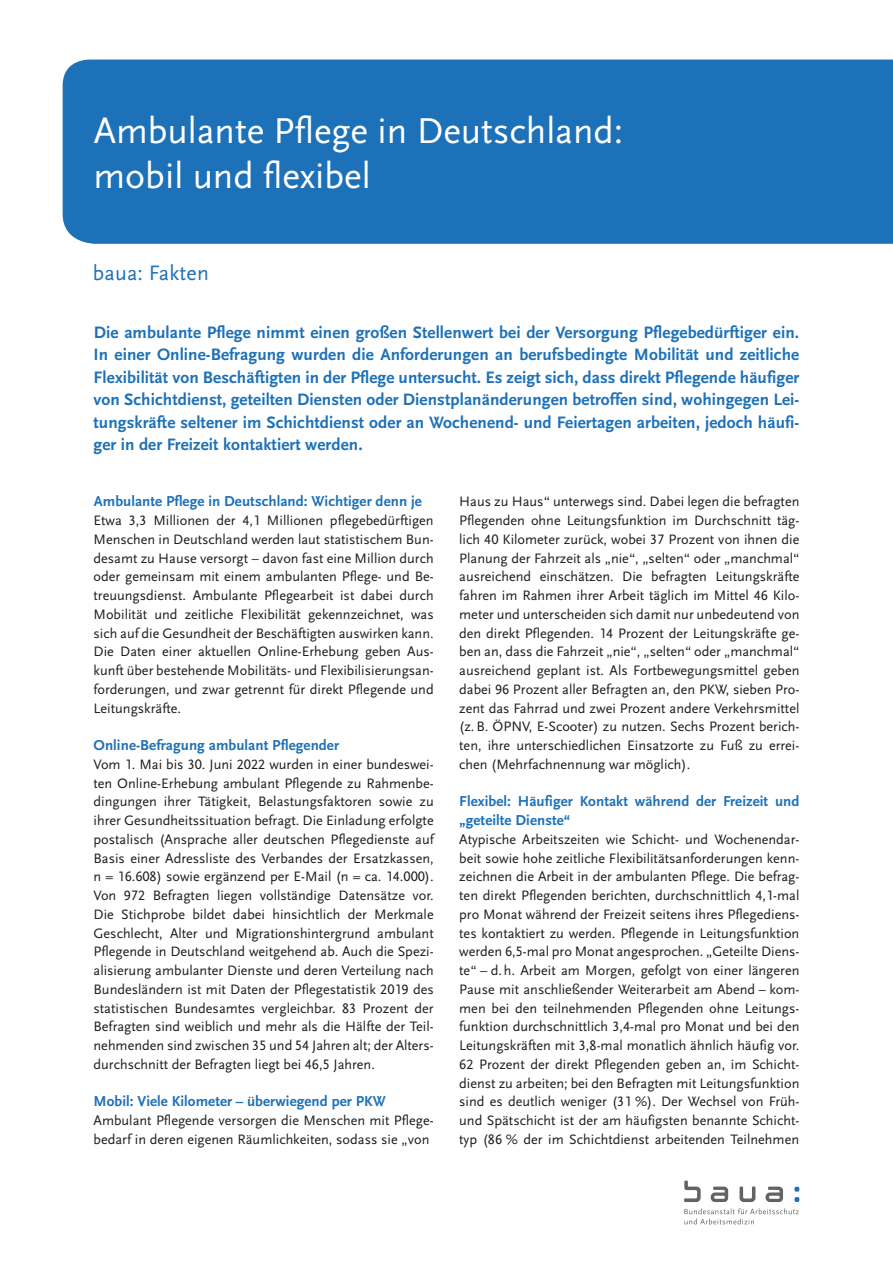
<style>
.page{position:relative;width:893px;height:1263px;background:#fff}
.page>*{position:absolute;margin:0;border:0;box-sizing:border-box;transform-origin:0 0}
._1_TI_Kopf_Head{font:37.5px "Scala Sans Pro";color:#fff}
.t1{font:21.75px "Scala Sans Pro";letter-spacing:.01em;color:#1d71b8}
._2_Abstract{font:700 17.25px/22.5px "Scala Sans Pro";letter-spacing:.005em;color:#1d71b8;text-align:justify}
._3_ZwHead_1{font:700 15px/18.8px "Scala Sans Pro";letter-spacing:.005em;color:#1d71b8}
._3_Fließ{font:14.25px/18.8px "Scala Sans Pro";color:#1d1d1b;text-align:justify}
</style>
<div class="page">
<div style="left:63px;top:59px;width:830px;height:185px;background:#1d71b8"></div>
<svg style="left:794px;top:1187px;width:5px;height:15px"></svg>
<svg style="left:684px;top:1208px;width:115px;height:16px"></svg>
<svg style="left:684px;top:1180px;width:17px;height:22px"></svg>
<svg style="left:739px;top:1186px;width:16px;height:16px"></svg>
<svg style="left:711px;top:1186px;width:17px;height:16px"></svg>
<svg style="left:766px;top:1186px;width:17px;height:16px"></svg>
<p class="_1_TI_Kopf_Head" style="left:94px;top:109px;width:531px">Ambulante Pflege in Deutschland:</p>
<p class="_1_TI_Kopf_Head" style="left:94px;top:154px;width:279px">mobil und flexibel</p>
<h2 class="t1" style="left:93px;top:260px;width:118px">baua: Fakten</h2>
<p class="_2_Abstract" style="left:94px;top:321px;width:707px">Die ambulante Pflege nimmt einen großen Stellenwert bei der Versorgung Pflegebedürftiger ein.<br>In einer Online-Befragung wurden die Anforderungen an berufsbedingte Mobilität und zeitliche Flexibilität von Beschäftigten in der Pflege untersucht. Es zeigt sich, dass direkt Pflegende häufiger von Schichtdienst, geteilten Diensten oder Dienstplanänderungen betroffen sind, wohingegen Lei&shy;tungskräfte seltener im Schichtdienst oder an Wochenend- und Feiertagen arbeiten, jedoch häufi&shy;ger in der Freizeit kontaktiert werden.</p>
<p class="_3_ZwHead_1" style="left:94px;top:492px;width:330px">Ambulante Pflege in Deutschland: Wichtiger denn je</p>
<p class="_3_Fließ" style="left:94px;top:511px;width:342px">Etwa 3,3 Millionen der 4,1 Millionen pflegebedürftigen Menschen in Deutschland werden laut statistischem Bun&shy;desamt zu Hause versorgt – davon fast eine Million durch oder gemeinsam mit einem ambulanten Pflege- und Be&shy;treuungsdienst. Ambulante Pflegearbeit ist dabei durch Mobilität und zeitliche Flexibilität gekennzeichnet, was sich auf die Gesundheit der Beschäftigten auswirken kann.<br>Die Daten einer aktuellen Online-Erhebung geben Aus&shy;kunft über bestehende Mobilitäts- und Flexibilisierungsan&shy;forderungen, und zwar getrennt für direkt Pflegende und Leitungskräfte.</p>
<p class="_3_ZwHead_1" style="left:94px;top:736px;width:247px">Online-Befragung ambulant Pflegender</p>
<p class="_3_Fließ" style="left:94px;top:755px;width:342px">Vom 1. Mai bis 30. Juni 2022 wurden in einer bundeswei&shy;ten Online-Erhebung ambulant Pflegende zu Rahmenbe&shy;dingungen ihrer Tätigkeit, Belastungsfaktoren sowie zu ihrer Gesundheitssituation befragt. Die Einladung erfolgte postalisch (Ansprache aller deutschen Pflegedienste auf Basis einer Adressliste des Verbandes der Ersatzkassen, n = 16.608) sowie ergänzend per E-Mail (n = ca. 14.000).<br>Von 972 Befragten liegen vollständige Datensätze vor.<br>Die Stichprobe bildet dabei hinsichtlich der Merkmale Geschlecht, Alter und Migrationshintergrund ambulant Pflegende in Deutschland weitgehend ab. Auch die Spezi&shy;alisierung ambulanter Dienste und deren Verteilung nach Bundesländern ist mit Daten der Pflegestatistik 2019 des statistischen Bundesamtes vergleichbar. 83 Prozent der Befragten sind weiblich und mehr als die Hälfte der Teil&shy;nehmenden sind zwischen 35 und 54 Jahren alt; der Alters&shy;durchschnitt der Befragten liegt bei 46,5 Jahren.</p>
<p class="_3_ZwHead_1" style="left:94px;top:1092px;width:294px">Mobil: Viele Kilometer – überwiegend per PKW</p>
<p class="_3_Fließ" style="left:94px;top:1111px;width:342px">Ambulant Pflegende versorgen die Menschen mit Pflege&shy;bedarf in deren eigenen Räumlichkeiten, sodass sie „von</p>
<p class="_3_Fließ" style="left:459px;top:492px;width:342px">Haus zu Haus“ unterwegs sind. Dabei legen die befragten Pflegenden ohne Leitungsfunktion im Durchschnitt täg&shy;lich 40 Kilometer zurück, wobei 37 Prozent von ihnen die Planung der Fahrzeit als „nie“, „selten“ oder „manchmal“ ausreichend einschätzen. Die befragten Leitungskräfte fahren im Rahmen ihrer Arbeit täglich im Mittel 46 Kilo&shy;meter und unterscheiden sich damit nur unbedeutend von den direkt Pflegenden. 14 Prozent der Leitungskräfte ge&shy;ben an, dass die Fahrzeit „nie“, „selten“ oder „manchmal“ ausreichend geplant ist. Als Fortbewegungsmittel geben dabei 96 Prozent aller Befragten an, den PKW, sieben Pro&shy;zent das Fahrrad und zwei Prozent andere Verkehrsmittel (z.B. ÖPNV, E-Scooter) zu nutzen. Sechs Prozent berich&shy;ten, ihre unterschiedlichen Einsatzorte zu Fuß zu errei&shy;chen (Mehrfachnennung war möglich).</p>
<p class="_3_ZwHead_1" style="left:459px;top:792px;width:342px">Flexibel: Häufiger Kontakt während der Freizeit und „geteilte Dienste“</p>
<p class="_3_Fließ" style="left:459px;top:830px;width:342px">Atypische Arbeitszeiten wie Schicht- und Wochenendar&shy;beit sowie hohe zeitliche Flexibilitätsanforderungen kenn&shy;zeichnen die Arbeit in der ambulanten Pflege. Die befrag&shy;ten direkt Pflegenden berichten, durchschnittlich 4,1-mal pro Monat während der Freizeit seitens ihres Pflegediens&shy;tes kontaktiert zu werden. Pflegende in Leitungsfunktion werden 6,5-mal pro Monat angesprochen. „Geteilte Diens&shy;te“ – d.h. Arbeit am Morgen, gefolgt von einer längeren Pause mit anschließender Weiterarbeit am Abend – kom&shy;men bei den teilnehmenden Pflegenden ohne Leitungs&shy;funktion durchschnittlich 3,4-mal pro Monat und bei den Leitungskräften mit 3,8-mal monatlich ähnlich häufig vor.<br>62 Prozent der direkt Pflegenden geben an, im Schicht&shy;dienst zu arbeiten; bei den Befragten mit Leitungsfunktion sind es deutlich weniger (31 %). Der Wechsel von Früh&shy;und Spätschicht ist der am häufigsten benannte Schicht&shy;typ (86 % der im Schichtdienst arbeitenden Teilnehmen</p>
</div>
